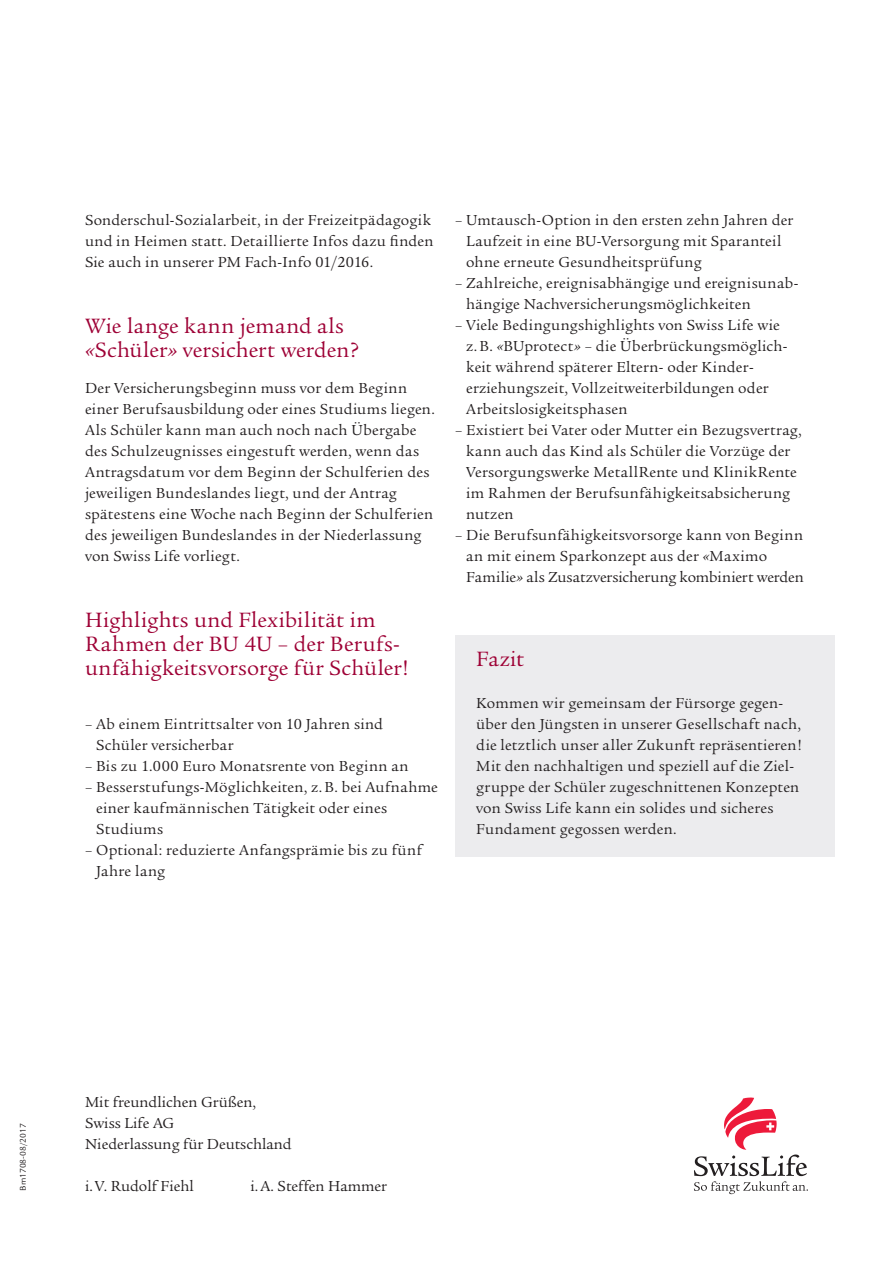
<style>
.page{position:relative;width:893px;height:1263px;background:#fff}
.page>*{position:absolute;margin:0;border:0;box-sizing:border-box;transform-origin:0 0}
.t1{font:22.5px/24px "Legacy Serif";letter-spacing:.01em;color:#9e0135}
.t2{font:15.75px/21px "Legacy Serif";letter-spacing:.015em;color:#231f20}
.t3{font:9px "Legacy Sans LT";color:#231f20}
.s1{font-family:"Legacy Serif LT";font-style:italic}
</style>
<div class="page">
<svg style="left:694px;top:1097px;width:114px;height:97px"></svg>
<div style="left:455px;top:636px;width:380px;height:221px;background:#ececee"></div>
<p class="t2" style="left:85px;top:209px;width:350px">Sonderschul-Sozialarbeit, in der Freizeitpädagogik und in Heimen statt. Detaillierte Infos dazu finden<br>Sie auch in unserer PM Fach-Info 01/2016.</p>
<h1 class="t1" style="left:85px;top:314px;width:275px">Wie lange kann jemand als <span class="s1">«</span>Schüler<span class="s1">»</span> versichert werden?</h1>
<p class="t2" style="left:85px;top:377px;width:351px">Der Versicherungsbeginn muss vor dem Beginn einer Berufsausbildung oder eines Studiums liegen.<br>Als Schüler kann man auch noch nach Übergabe des Schulzeugnisses eingestuft werden, wenn das Antragsdatum vor dem Beginn der Schulferien des jeweiligen Bundeslandes liegt, und der Antrag spätestens eine Woche nach Beginn der Schulferien des jeweiligen Bundeslandes in der Niederlassung von Swiss Life vorliegt.</p>
<h1 class="t1" style="left:85px;top:608px;width:326px">Highlights und Flexibilität im<br>Rahmen der BU 4U – der Berufs-- unfähigkeitsvorsorge für Schüler!</h1>
<p class="t2" style="left:96px;top:713px;width:288px;text-indent:-11px">– Ab einem Eintrittsalter von 10 Jahren sind<br>Schüler versicherbar</p>
<p class="t2" style="left:85px;top:755px;width:325px">– Bis zu 1.000 Euro Monatsrente von Beginn an</p>
<p class="t2" style="left:96px;top:776px;width:343px;text-indent:-11px">– Besserstufungs-Möglichkeiten, z.B. bei Aufnahme einer kaufmännischen Tätigkeit oder eines<br>Studiums</p>
<p class="t2" style="left:96px;top:839px;width:327px;text-indent:-11px">– Optional: reduzierte Anfangsprämie bis zu fünf<br>Jahre lang</p>
<p class="t2" style="left:466px;top:209px;width:329px;text-indent:-11px">– Umtausch-Option in den ersten zehn Jahren der<br>Laufzeit in eine BU-Versorgung mit Sparanteil ohne erneute Gesundheitsprüfung</p>
<p class="t2" style="left:466px;top:272px;width:334px;text-indent:-11px">– Zahlreiche, ereignisabhängige und ereignisunab&shy;hängige Nachversicherungsmöglichkeiten</p>
<p class="t2" style="left:466px;top:314px;width:323px;text-indent:-11px">– Viele Bedingungshighlights von Swiss Life wie z.B. <span class="s1">«</span>BUprotect<span class="s1">»</span> – die Überbrückungsmöglich&shy;keit während späterer Eltern- oder Kinder&shy;erziehungszeit, Vollzeitweiterbildungen oder Arbeitslosigkeitsphasen</p>
<p class="t2" style="left:466px;top:419px;width:337px;text-indent:-11px">– Existiert bei Vater oder Mutter ein Bezugsvertrag, kann auch das Kind als Schüler die Vorzüge der Versorgungswerke MetallRente und KlinikRente im Rahmen der Berufsunfähigkeitsabsicherung nutzen</p>
<p class="t2" style="left:466px;top:524px;width:339px;text-indent:-11px">– Die Berufsunfähigkeitsvorsorge kann von Beginn an mit einem Sparkonzept aus der <span class="s1">«</span>Maximo<br>Familie<span class="s1">»</span> als Zusatzversicherung kombiniert werden</p>
<h1 class="t1" style="left:476px;top:647px;width:49px">Fazit</h1>
<p class="t2" style="left:476px;top:692px;width:327px">Kommen wir gemeinsam der Fürsorge gegen&shy;über den Jüngsten in unserer Gesellschaft nach, die letztlich unser aller Zukunft repräsentieren!<br>Mit den nachhaltigen und speziell auf die Ziel&shy;gruppe der Schüler zugeschnittenen Konzepten von Swiss Life kann ein solides und sicheres Fundament gegossen werden.</p>
<p class="t3" style="left:18px;top:1191px;width:69px;rotate:-90deg">Bm1708-08/2017</p>
<p class="t2" style="left:85px;top:1091px;width:208px">Mit freundlichen Grüßen,<br>Swiss Life AG<br>Niederlassung für Deutschland</p>
<p class="t2" style="left:85px;top:1175px;width:110px">i.V. Rudolf Fiehl</p>
<p class="t2" style="left:251px;top:1175px;width:138px">i.A. Steffen Hammer</p>
</div>
